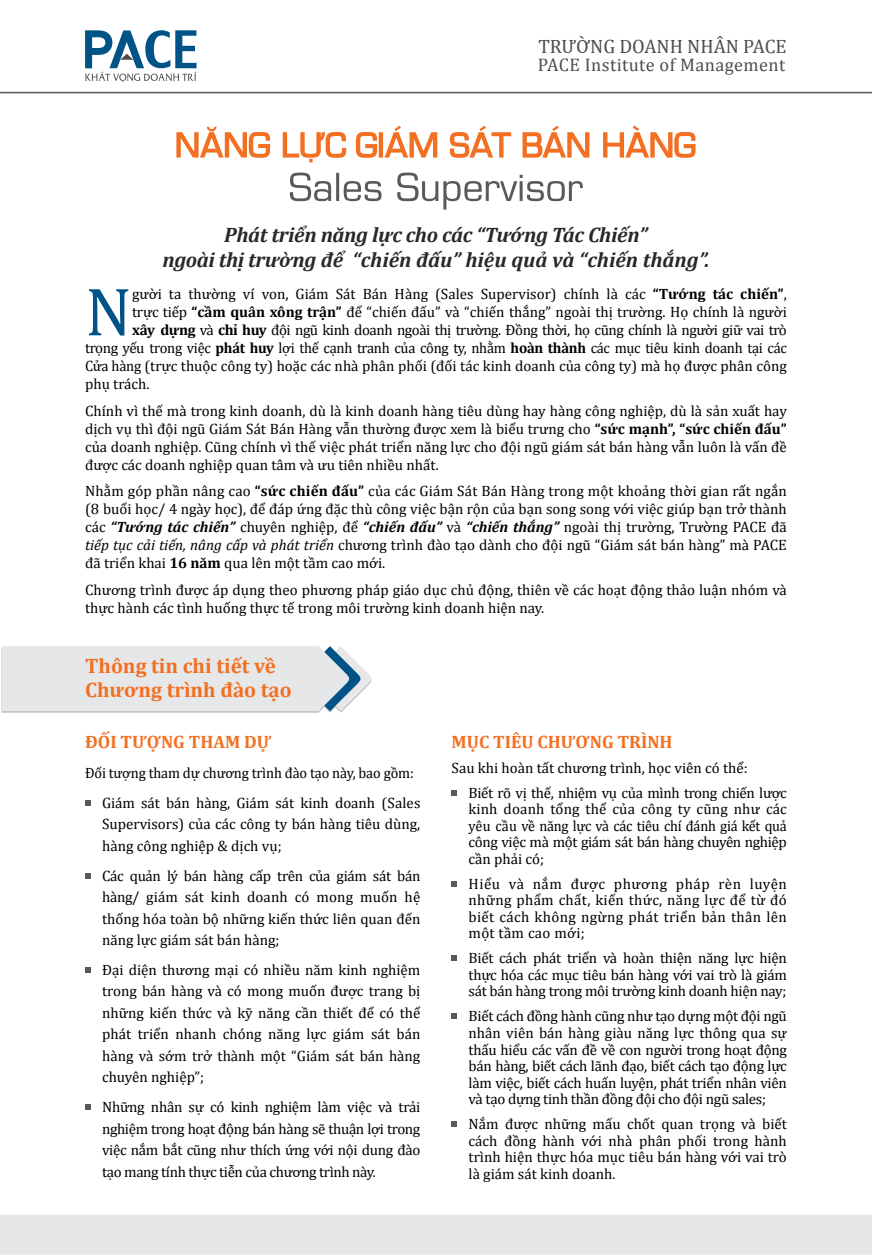
<style>
.page{position:relative;width:872px;height:1255px;background:#fff}
.page>*{position:absolute;margin:0;border:0;box-sizing:border-box;transform-origin:0 0}
.t1{font:69px "Cambria";color:#005387}
.t2{font:italic 700 21px/25.2px "Cambria";letter-spacing:-.015em;color:#292829;text-align:center}
.t3{font:700 21px/24px "Cambria";color:#f36f21}
.t4{font:19.35px "Cambria";color:#4d4d4f}
.t5{font:18.3px "Cambria";letter-spacing:.025em;color:#4d4d4f}
.t6{font:700 18px "Cambria";color:#f36f21}
.t7{font:15px/16.5px "Cambria";color:#000;text-align:justify}
.t8{font:15px "Cambria";letter-spacing:-.02em;color:#000}
.t9{font:15px "Cambria";letter-spacing:-.03em;color:#000}
.t10{font:15px/30px "Cambria";color:#000;scale:.96 1}
.t11{font:15px/25px "Cambria";letter-spacing:-.025em;color:#000}
.s1{font-weight:700}
.s2{font-weight:700;font-style:italic}
.s3{font-style:italic}
</style>
<div class="page">
<svg style="left:85px;top:30px;width:111px;height:52px"></svg>
<hr style="left:0;top:92px;width:872px;height:1px;background:#58595b">
<svg style="left:85px;top:800px;width:5px;height:5px"></svg>
<svg style="left:451px;top:790px;width:6px;height:5px"></svg>
<svg style="left:451px;top:881px;width:6px;height:5px"></svg>
<svg style="left:451px;top:955px;width:6px;height:6px"></svg>
<svg style="left:451px;top:1013px;width:6px;height:5px"></svg>
<svg style="left:451px;top:1121px;width:6px;height:5px"></svg>
<svg style="left:85px;top:873px;width:5px;height:5px"></svg>
<svg style="left:85px;top:967px;width:5px;height:5px"></svg>
<svg style="left:85px;top:1104px;width:5px;height:4px"></svg>
<svg style="left:1px;top:646px;width:371px;height:66px;background:#e0e3e5"></svg>
<div style="left:0;top:1214px;width:872px;height:40px;background:#e6e7e8"></div>
<svg style="left:176px;top:127px;width:94px;height:31px"></svg>
<svg style="left:283px;top:132px;width:63px;height:30px"></svg>
<svg style="left:356px;top:126px;width:81px;height:32px"></svg>
<svg style="left:450px;top:126px;width:61px;height:32px"></svg>
<svg style="left:522px;top:126px;width:67px;height:32px"></svg>
<svg style="left:603px;top:125px;width:92px;height:33px"></svg>
<svg style="left:290px;top:172px;width:293px;height:37px"></svg>
<p class="t4" style="left:538px;top:35px;width:250px">TRƯỜNG DOANH NHÂN PACE</p>
<p class="t5" style="left:537px;top:54px;width:249px">PACE Institute of Management</p>
<h2 class="t2" style="left:162px;top:222px;width:549px">Phát triển năng lực cho các “Tướng Tác Chiến”<br>ngoài thị trường để “chiến đấu” hiệu quả và “chiến thắng”.</h2>
<h1 class="t1" style="left:85px;top:271px;width:48px">N</h1>
<p class="t7" style="left:132px;top:286px;width:656px">gười ta thường ví von, Giám Sát Bán Hàng (Sales Supervisor) chính là các <span class="s1">“Tướng tác chiến”</span>,</p>
<p class="t7" style="left:132px;top:304px;width:656px">trực tiếp <span class="s1">“cầm quân xông trận”</span> để “chiến đấu” và “chiến thắng” ngoài thị trường. Họ chính là người</p>
<p class="t9" style="left:132px;top:321px;width:656px"><span class="s1">xây dựng</span> và <span class="s1">chỉ huy</span> đội ngũ kinh doanh ngoài thị trường. Đồng thời, họ cũng chính là người giữ vai trò</p>
<p class="t8" style="left:85px;top:339px;width:703px">trọng yếu trong việc <span class="s1">phát huy</span> lợi thế cạnh tranh của công ty, nhằm <span class="s1">hoàn thành</span> các mục tiêu kinh doanh tại các</p>
<p class="t7" style="left:85px;top:358px;width:703px">Cửa hàng (trực thuộc công ty) hoặc các nhà phân phối (đối tác kinh doanh của công ty) mà họ được phân công</p>
<p class="t7" style="left:85px;top:376px;width:66px">phụ trách.</p>
<p class="t7" style="left:85px;top:401px;width:703px;line-height:18px">Chính vì thế mà trong kinh doanh, dù là kinh doanh hàng tiêu dùng hay hàng công nghiệp, dù là sản xuất hay dịch vụ thì đội ngũ Giám Sát Bán Hàng vẫn thường được xem là biểu trưng cho <span class="s1">“sức mạnh”, “sức chiến đấu” </span>của doanh nghiệp. Cũng chính vì thế việc phát triển năng lực cho đội ngũ giám sát bán hàng vẫn luôn là vấn đề được các doanh nghiệp quan tâm và ưu tiên nhiều nhất.</p>
<p class="t7" style="left:85px;top:482px;width:703px;line-height:18px">Nhằm góp phần nâng cao <span class="s1">“sức chiến đấu”</span> của các Giám Sát Bán Hàng trong một khoảng thời gian rất ngắn (8 buổi học/ 4 ngày học), để đáp ứng đặc thù công việc bận rộn của bạn song song với việc giúp bạn trở thành các <span class="s2">“Tướng tác chiến”</span> chuyên nghiệp, để <span class="s2">“chiến đấu”</span> và <span class="s2">“chiến thắng”</span> ngoài thị trường, Trường PACE đã <span class="s3">tiếp tục cải tiến, nâng cấp và phát triển</span> chương trình đào tạo dành cho đội ngũ “Giám sát bán hàng” mà PACE đã triển khai <span class="s1">16 năm</span> qua lên một tầm cao mới.</p>
<p class="t7" style="left:85px;top:580px;width:703px;line-height:18px">Chương trình được áp dụng theo phương pháp giáo dục chủ động, thiên về các hoạt động thảo luận nhóm và thực hành các tình huống thực tế trong môi trường kinh doanh hiện nay.</p>
<h2 class="t3" style="left:85px;top:653px;width:208px">Thông tin chi tiết về<br>Chương trình đào tạo</h2>
<p class="t6" style="left:85px;top:729px;width:188px">ĐỐI TƯỢNG THAM DỰ</p>
<p class="t10" style="left:102px;top:757px;width:333px;text-indent:-17px">Đối tượng tham dự chương trình đào tạo này, bao gồm:<br>Giám sát bán hàng, Giám sát kinh doanh (Sales</p>
<p class="t7" style="left:102px;top:813px;width:320px;line-height:21.5px">Supervisors) của các công ty bán hàng tiêu dùng, hàng công nghiệp &amp; dịch vụ;</p>
<p class="t7" style="left:102px;top:864px;width:320px;line-height:21.5px">Các quản lý bán hàng cấp trên của giám sát bán hàng/ giám sát kinh doanh có mong muốn hệ thống hóa toàn bộ những kiến thức liên quan đến năng lực giám sát bán hàng;</p>
<p class="t7" style="left:102px;top:959px;width:320px;line-height:21.5px">Đại diện thương mại có nhiều năm kinh nghiệm trong bán hàng và có mong muốn được trang bị những kiến thức và kỹ năng cần thiết để có thể phát triển nhanh chóng năng lực giám sát bán hàng và sớm trở thành một “Giám sát bán hàng chuyên nghiệp”;</p>
<p class="t7" style="left:102px;top:1096px;width:320px;line-height:21.5px">Những nhân sự có kinh nghiệm làm việc và trải nghiệm trong hoạt động bán hàng sẽ thuận lợi trong việc nắm bắt cũng như thích ứng với nội dung đào tạo mang tính thực tiễn của chương trình này.</p>
<p class="t6" style="left:451px;top:729px;width:222px">MỤC TIÊU CHƯƠNG TRÌNH</p>
<p class="t11" style="left:468px;top:755px;width:320px;text-indent:-17px">Sau khi hoàn tất chương trình, học viên có thể:<br>Biết rõ vị thế, nhiệm vụ của mình trong chiến lược</p>
<p class="t7" style="left:468px;top:801px;width:320px">kinh doanh tổng thể của công ty cũng như các yêu cầu về năng lực và các tiêu chí đánh giá kết quả công việc mà một giám sát bán hàng chuyên nghiệp cần phải có;</p>
<p class="t7" style="left:468px;top:875px;width:320px">Hiểu và nắm được phương pháp rèn luyện những phẩm chất, kiến thức, năng lực để từ đó biết cách không ngừng phát triển bản thân lên một tầm cao mới;</p>
<p class="t7" style="left:468px;top:950px;width:320px">Biết cách phát triển và hoàn thiện năng lực hiện thực hóa các mục tiêu bán hàng với vai trò là giám sát bán hàng trong môi trường kinh doanh hiện nay;</p>
<p class="t7" style="left:468px;top:1008px;width:320px">Biết cách đồng hành cũng như tạo dựng một đội ngũ nhân viên bán hàng giàu năng lực thông qua sự thấu hiểu các vấn đề về con người trong hoạt động bán hàng, biết cách lãnh đạo, biết cách tạo động lực làm việc, biết cách huấn luyện, phát triển nhân viên và tạo dựng tinh thần đồng đội cho đội ngũ sales;</p>
<p class="t7" style="left:468px;top:1115px;width:320px">Nắm được những mấu chốt quan trọng và biết cách đồng hành với nhà phân phối trong hành trình hiện thực hóa mục tiêu bán hàng với vai trò là giám sát kinh doanh.</p>
</div>
